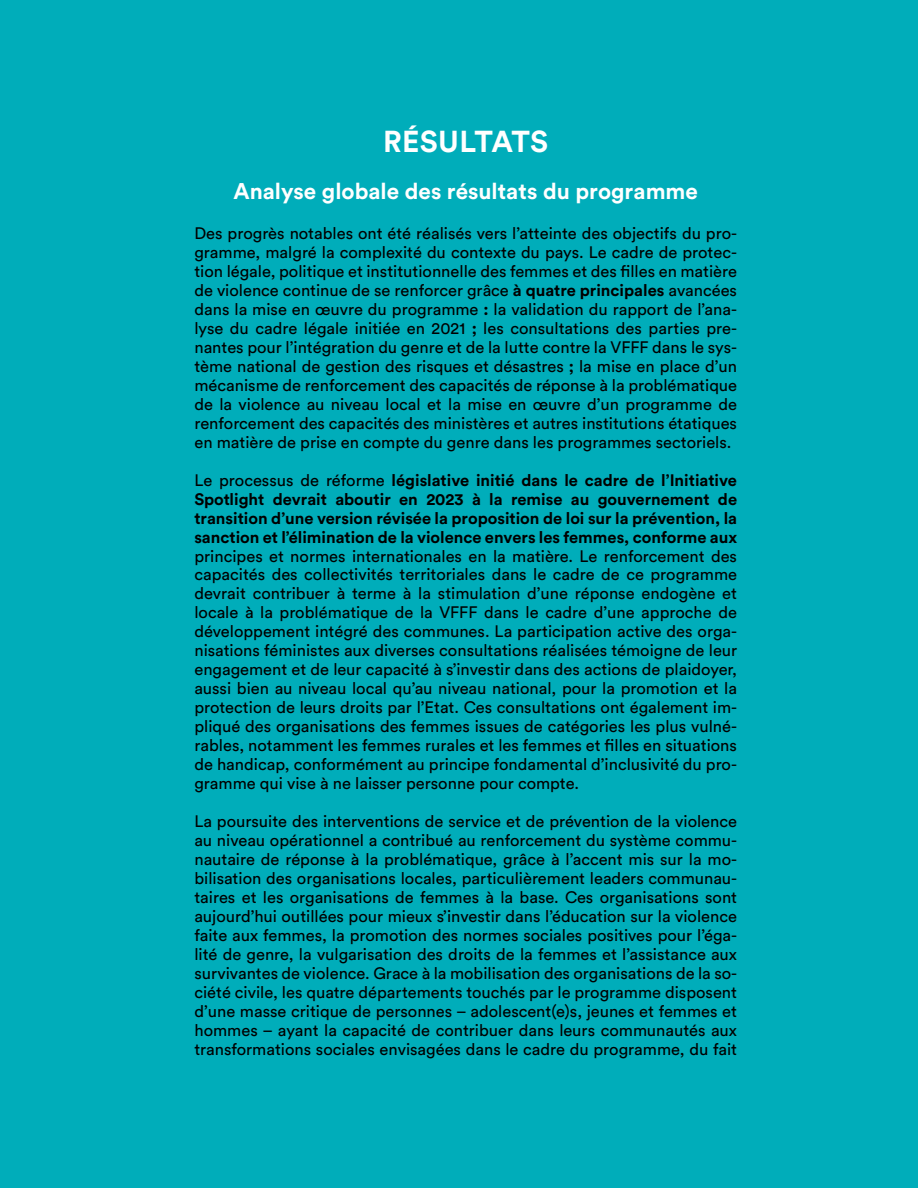
<style>
.page{position:relative;width:918px;height:1188px;background:#00adba}
.page>*{position:absolute;margin:0;border:0;box-sizing:border-box;transform-origin:0 0}
.t1{font:700 30px "Circular Std";letter-spacing:.01em;color:#fff}
.t2{font:700 22.5px "Circular Std";color:#fff}
.t3{font:16.5px/18.9px "Circular Std";color:#000;text-align:justify}
.t4{font:700 16.5px/18.9px "Circular Std";color:#000;text-align:justify}
.s1{font-weight:700}
.s2{font-weight:400}
</style>
<div class="page">
<h1 class="t1" style="left:383px;top:122px;width:167px">RÉSULTATS</h1>
<h2 class="t2" style="left:234px;top:177px;width:466px">Analyse globale des résultats du programme</h2>
<p class="t3" style="left:194px;top:224px;width:544px">Des progrès notables ont été réalisés vers l’atteinte des objectifs du pro&shy;gramme, malgré la complexité du contexte du pays. Le cadre de protec&shy;tion légale, politique et institutionnelle des femmes et des filles en matière de violence continue de se renforcer grâce <span class="s1">à quatre principales</span> avancées dans la mise en œuvre du programme <span class="s1">:</span> la validation du rapport de l’ana&shy;lyse du cadre légale initiée en 2021 <span class="s1">;</span> les consultations des parties pre&shy;nantes pour l’intégration du genre et de la lutte contre la VFFF dans le sys&shy;tème national de gestion des risques et désastres <span class="s1">;</span> la mise en place d’un mécanisme de renforcement des capacités de réponse à la problématique de la violence au niveau local et la mise en œuvre d’un programme de renforcement des capacités des ministères et autres institutions étatiques en matière de prise en compte du genre dans les programmes sectoriels.</p>
<p class="t4" style="left:194px;top:470px;width:544px"><span class="s2">Le processus de réforme</span> législative initié dans le cadre de l’Initiative Spotlight devrait aboutir en 2023 à la remise au gouvernement de transition d’une version révisée la proposition de loi sur la prévention, la sanction et l’élimination de la violence envers les femmes, conforme aux</p>
<p class="t3" style="left:194px;top:546px;width:544px">principes et normes internationales en la matière. Le renforcement des capacités des collectivités territoriales dans le cadre de ce programme devrait contribuer à terme à la stimulation d’une réponse endogène et locale à la problématique de la VFFF dans le cadre d’une approche de développement intégré des communes. La participation active des orga&shy;nisations féministes aux diverses consultations réalisées témoigne de leur engagement et de leur capacité à s’investir dans des actions de plaidoyer, aussi bien au niveau local qu’au niveau national, pour la promotion et la protection de leurs droits par l’Etat. Ces consultations ont également im&shy;pliqué des organisations des femmes issues de catégories les plus vulné&shy;rables, notamment les femmes rurales et les femmes et filles en situations de handicap, conformément au principe fondamental d’inclusivité du pro&shy;gramme qui vise à ne laisser personne pour compte.</p>
<p class="t3" style="left:194px;top:812px;width:544px">La poursuite des interventions de service et de prévention de la violence au niveau opérationnel a contribué au renforcement du système commu&shy;nautaire de réponse à la problématique, grâce à l’accent mis sur la mo&shy;bilisation des organisations locales, particulièrement leaders communau&shy;taires et les organisations de femmes à la base. Ces organisations sont aujourd’hui outillées pour mieux s’investir dans l’éducation sur la violence faite aux femmes, la promotion des normes sociales positives pour l’éga&shy;lité de genre, la vulgarisation des droits de la femmes et l’assistance aux survivantes de violence. Grace à la mobilisation des organisations de la so&shy;ciété civile, les quatre départements touchés par le programme disposent d’une masse critique de personnes – adolescent(e)s, jeunes et femmes et hommes – ayant la capacité de contribuer dans leurs communautés aux transformations sociales envisagées dans le cadre du programme, du fait</p>
</div>
